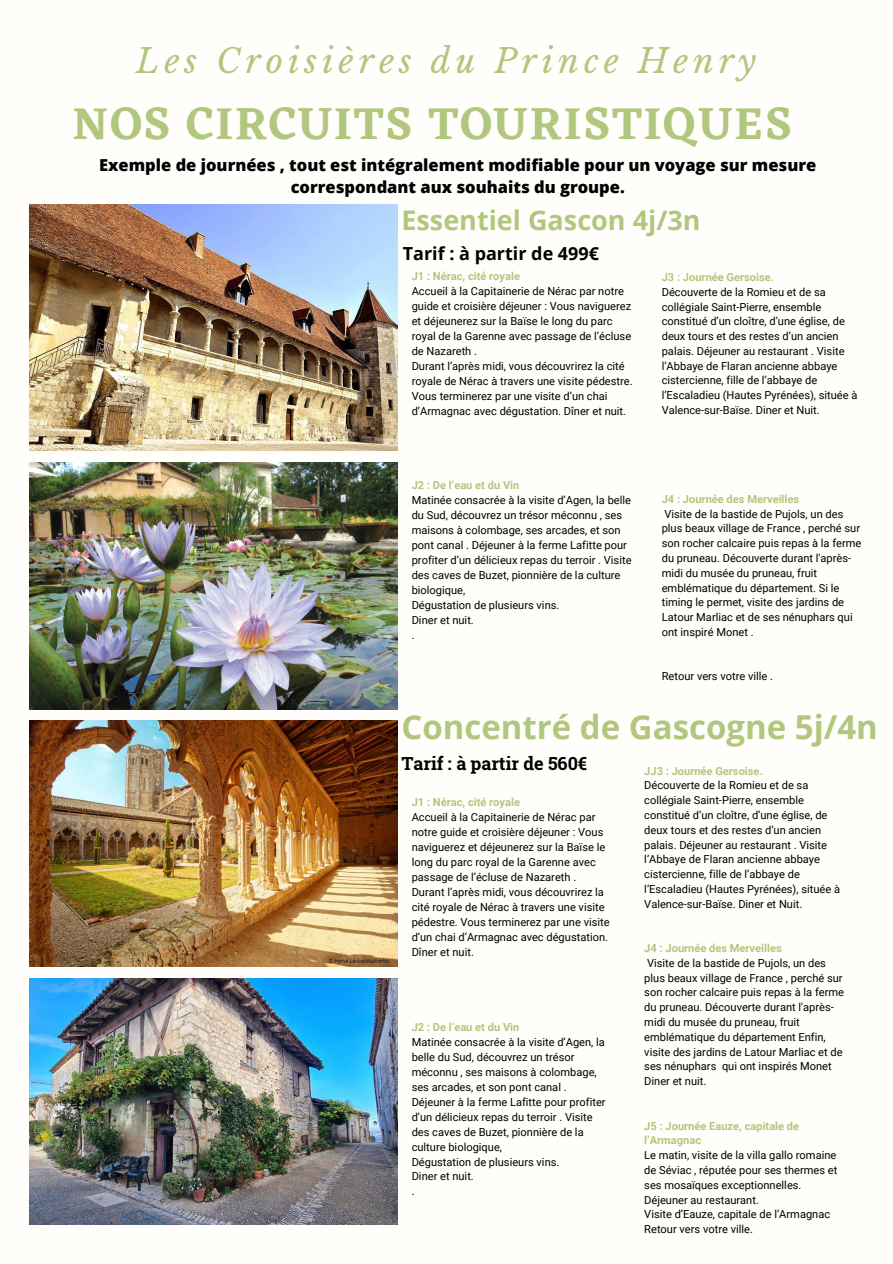
<style>
.page{position:relative;width:893px;height:1264px;background:#fff}
.page>*{position:absolute;margin:0;border:0;box-sizing:border-box;transform-origin:0 0}
.t1{font:600 46.5px "Eczar";letter-spacing:.04em;color:#b1c77d}
.t2{font:italic 33.15px "Libre Baskerville";letter-spacing:.15em;color:#b1c77d}
.t3{font:700 33px "Open Sans";color:#b1c77d}
.t4{font:700 27px "Open Sans";color:#b1c77d}
.t5{font:700 18px "Open Sans";color:#000}
.t6{font:700 18px "Roboto Slab";color:#000}
.t7{font:800 16.5px "Open Sans";color:#000}
.t8{font:11.1px/14.9px "Roboto";color:#000}
.t9{font:700 11.1px/14.9px "Roboto";color:#b1c77d}
.t10{font:10.5px "Roboto";color:#000}
</style>
<div class="page">
<div style="left:0;top:0;width:892px;height:1262px;background:#fffefb"></div>
<img style="left:30px;top:204px;width:367px;height:247px">
<img style="left:30px;top:462px;width:367px;height:247px">
<img style="left:30px;top:720px;width:367px;height:247px">
<img style="left:30px;top:978px;width:367px;height:246px">
<p class="t2" style="left:136px;top:41px;width:621px">Les Croisières du Prince Henry</p>
<p class="t1" style="left:73px;top:96px;width:721px">NOS CIRCUITS TOURISTIQUES</p>
<p class="t7" style="left:99px;top:153px;width:718px">Exemple de journées , tout est intégralement modifiable pour un voyage sur mesure</p>
<p class="t7" style="left:291px;top:176px;width:335px">correspondant aux souhaits du groupe.</p>
<p class="t4" style="left:401px;top:201px;width:301px">Essentiel Gascon 4j/3n</p>
<p class="t5" style="left:403px;top:241px;width:197px">Tarif : à partir de 499€</p>
<p class="t9" style="left:411px;top:269px;width:110px">J1 : Nérac, cité royale</p>
<p class="t8" style="left:411px;top:284px;width:221px">Accueil à la Capitainerie de Nérac par notre guide et croisière déjeuner : Vous naviguerez et déjeunerez sur la Baïse le long du parc royal de la Garenne avec passage de l’écluse de Nazareth .</p>
<p class="t8" style="left:411px;top:359px;width:222px">Durant l’après midi, vous découvrirez la cité royale de Nérac à travers une visite pédestre.<br>Vous terminerez par une visite d’un chai d’Armagnac avec dégustation. Dîner et nuit.</p>
<p class="t9" style="left:411px;top:478px;width:109px">J2 : De l’eau et du Vin</p>
<p class="t8" style="left:411px;top:493px;width:221px">Matinée consacrée à la visite d’Agen, la belle du Sud, découvrez un trésor méconnu , ses maisons à colombage, ses arcades, et son pont canal . Déjeuner à la ferme Lafitte pour profiter d’un délicieux repas du terroir . Visite des caves de Buzet, pionnière de la culture biologique,</p>
<p class="t8" style="left:411px;top:597px;width:149px">Dégustation de plusieurs vins.</p>
<p class="t8" style="left:411px;top:612px;width:64px">Diner et nuit.</p>
<p class="t10" style="left:411px;top:629px;width:4px">.</p>
<p class="t9" style="left:661px;top:270px;width:114px">J3 : Journée Gersoise.</p>
<p class="t8" style="left:661px;top:284px;width:197px">Découverte de la Romieu et de sa collégiale Saint-Pierre, ensemble constitué d’un cloître, d’une église, de deux tours et des restes d’un ancien palais. Déjeuner au restaurant . Visite l’Abbaye de Flaran ancienne abbaye cistercienne, fille de l’abbaye de l’Escaladieu (Hautes Pyrénées), située à Valence-sur-Baïse. Diner et Nuit.</p>
<p class="t9" style="left:661px;top:491px;width:139px">J4 : Journée des Merveilles</p>
<p class="t8" style="left:661px;top:506px;width:201px">Visite de la bastide de Pujols, un des plus beaux village de France , perché sur son rocher calcaire puis repas à la ferme du pruneau. Découverte durant l'après&shy;midi du musée du pruneau, fruit emblématique du département. Si le timing le permet, visite des jardins de Latour Marliac et de ses nénuphars qui ont inspiré Monet .</p>
<p class="t8" style="left:661px;top:669px;width:113px">Retour vers votre ville .</p>
<p class="t3" style="left:401px;top:704px;width:478px">Concentré de Gascogne 5j/4n</p>
<p class="t6" style="left:401px;top:751px;width:187px">Tarif : à partir de 560€</p>
<p class="t9" style="left:411px;top:795px;width:110px">J1 : Nérac, cité royale</p>
<p class="t8" style="left:411px;top:809px;width:195px">Accueil à la Capitainerie de Nérac par notre guide et croisière déjeuner : Vous naviguerez et déjeunerez sur la Baïse le long du parc royal de la Garenne avec passage de l’écluse de Nazareth .</p>
<p class="t8" style="left:411px;top:884px;width:199px">Durant l’après midi, vous découvrirez la cité royale de Nérac à travers une visite pédestre. Vous terminerez par une visite d’un chai d’Armagnac avec dégustation.<br>Dîner et nuit.</p>
<p class="t9" style="left:411px;top:1019px;width:109px">J2 : De l’eau et du Vin</p>
<p class="t8" style="left:411px;top:1034px;width:195px">Matinée consacrée à la visite d’Agen, la belle du Sud, découvrez un trésor méconnu , ses maisons à colombage, ses arcades, et son pont canal .<br>Déjeuner à la ferme Lafitte pour profiter d’un délicieux repas du terroir . Visite des caves de Buzet, pionnière de la culture biologique,</p>
<p class="t8" style="left:411px;top:1154px;width:149px">Dégustation de plusieurs vins.</p>
<p class="t8" style="left:411px;top:1169px;width:64px">Diner et nuit.</p>
<p class="t8" style="left:411px;top:1184px;width:4px">.</p>
<p class="t9" style="left:644px;top:763px;width:120px">JJ3 : Journée Gersoise.</p>
<p class="t8" style="left:644px;top:778px;width:197px">Découverte de la Romieu et de sa collégiale Saint-Pierre, ensemble constitué d’un cloître, d’une église, de deux tours et des restes d’un ancien palais. Déjeuner au restaurant . Visite l’Abbaye de Flaran ancienne abbaye cistercienne, fille de l’abbaye de l’Escaladieu (Hautes Pyrénées), située à Valence-sur-Baïse. Diner et Nuit.</p>
<p class="t9" style="left:644px;top:940px;width:139px">J4 : Journée des Merveilles</p>
<p class="t8" style="left:644px;top:955px;width:201px">Visite de la bastide de Pujols, un des plus beaux village de France , perché sur son rocher calcaire puis repas à la ferme du pruneau. Découverte durant l'après&shy;midi du musée du pruneau, fruit emblématique du département Enfin, visite des jardins de Latour Marliac et de ses nénuphars qui ont inspirés Monet</p>
<p class="t8" style="left:644px;top:1074px;width:64px">Diner et nuit.</p>
<p class="t9" style="left:644px;top:1118px;width:156px">J5 : Journée Eauze, capitale de l’Armagnac</p>
<p class="t8" style="left:644px;top:1147px;width:194px">Le matin, visite de la villa gallo romaine de Séviac , réputée pour ses thermes et ses mosaïques exceptionnelles.<br>Déjeuner au restaurant.</p>
<p class="t8" style="left:644px;top:1207px;width:187px">Visite d‘Eauze, capitale de l‘Armagnac</p>
<p class="t8" style="left:644px;top:1221px;width:110px">Retour vers votre ville.</p>
</div>
